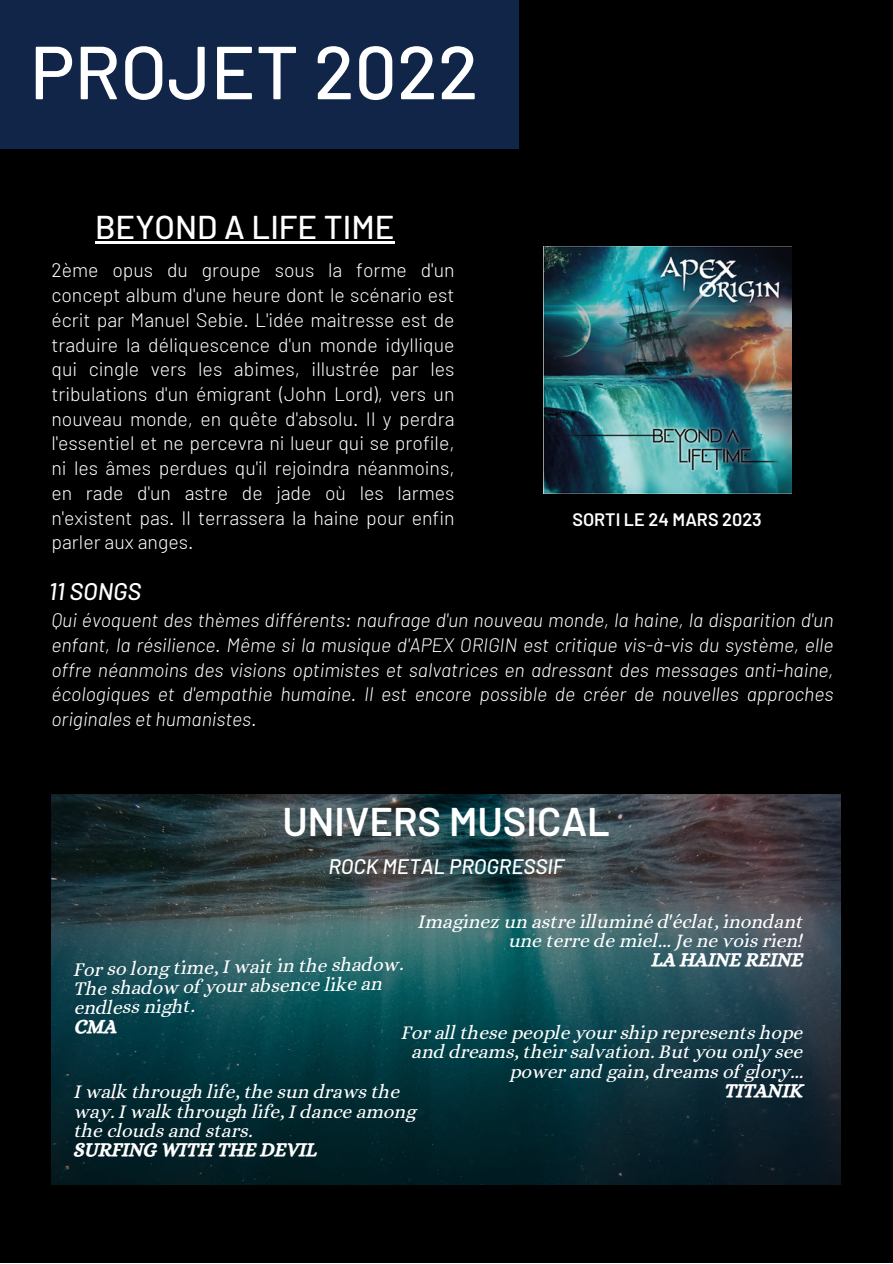
<style>
.page{position:relative;width:893px;height:1264px;background:#fff}
.page>*{position:absolute;margin:0;border:0;box-sizing:border-box;transform-origin:0 0}
.t1{font:500 75px "Barlow";color:#fff}
.t2{font:600 40.05px "Barlow";color:#fff}
.t3{font:500 33px "Barlow";color:#fff}
.t4{font:italic 500 24px "Barlow";color:#fff}
.t5{font:italic 500 21px "Barlow";color:#fff}
.t6{font:300 19.5px/24.8px "Barlow";color:#fff;text-align:justify}
.t7{font:19.5px/19px "CA Generated";color:#fff;text-align:right}
.t8{font:italic 300 19.5px/24.8px "Barlow";color:#fff;text-align:justify}
.t9{font:600 18px "Barlow";color:#fff}
</style>
<div class="page">
<div style="left:0;top:0;width:892px;height:1262px;background:#000"></div>
<img style="left:543px;top:246px;width:248px;height:247px">
<div style="left:0;top:0;width:518px;height:149px;background:#102547"></div>
<img style="left:51px;top:794px;width:789px;height:390px">
<hr style="left:95px;top:242px;width:299px;height:2px;background:#fff">
<svg style="left:75px;top:1019px;width:42px;height:15px"></svg>
<p class="t1" style="left:30px;top:24px;width:450px">PROJET 2022</p>
<p class="t3" style="left:95px;top:206px;width:301px">BEYOND A LIFE TIME</p>
<p class="t6" style="left:51px;top:257px;width:404px">2ème opus du groupe sous la forme d'un concept album d'une heure dont le scénario est écrit par Manuel Sebie. L'idée maitresse est de traduire la déliquescence d'un monde idyllique qui cingle vers les abimes, illustrée par les tribulations d'un émigrant (John Lord), vers un nouveau monde, en quête d'absolu. Il y perdra l'essentiel et ne percevra ni lueur qui se profile, ni les âmes perdues qu'il rejoindra néanmoins, en rade d'un astre de jade où les larmes n'existent pas. Il terrassera la haine pour enfin parler aux anges.</p>
<p class="t4" style="left:49px;top:576px;width:94px">11 SONGS</p>
<p class="t9" style="left:572px;top:508px;width:191px">SORTI LE 24 MARS 2023</p>
<p class="t8" style="left:51px;top:607px;width:783px">Qui évoquent des thèmes différents: naufrage d'un nouveau monde, la haine, la disparition d'un enfant, la résilience. Même si la musique d'APEX ORIGIN est critique vis-à-vis du système, elle offre néanmoins des visions optimistes et salvatrices en adressant des messages anti-haine, écologiques et d'empathie humaine. Il est encore possible de créer de nouvelles approches originales et humanistes.</p>
<p class="t2" style="left:282px;top:795px;width:329px">UNIVERS MUSICAL</p>
<p class="t5" style="left:328px;top:853px;width:237px">ROCK METAL PROGRESSIF</p>
<p class="t7" style="left:418px;top:911px;width:386px">Imaginez un astre illuminé d'éclat, inondant une terre de miel... Je ne vois rien!</p>
<p class="t7" style="left:652px;top:949px;width:153px">LA HAINE REINE</p>
<p class="t7" style="left:74px;top:959px;width:331px;text-align:left;rotate:-1deg">For so long time, I wait in the shadow.<br>The shadow of your absence like an endless night.</p>
<p class="t7" style="left:401px;top:1023px;width:403px">For all these people your ship represents hope and dreams, their salvation. But you only see power and gain, dreams of glory...</p>
<p class="t7" style="left:74px;top:1082px;width:327px">I walk through life, the sun draws the</p>
<p class="t7" style="left:725px;top:1080px;width:80px">TITANIK</p>
<p class="t7" style="left:74px;top:1101px;width:343px;text-align:left">way. I walk through life, I dance among the clouds and stars.</p>
<p class="t7" style="left:74px;top:1139px;width:244px">SURFING WITH THE DEVIL</p>
</div>
